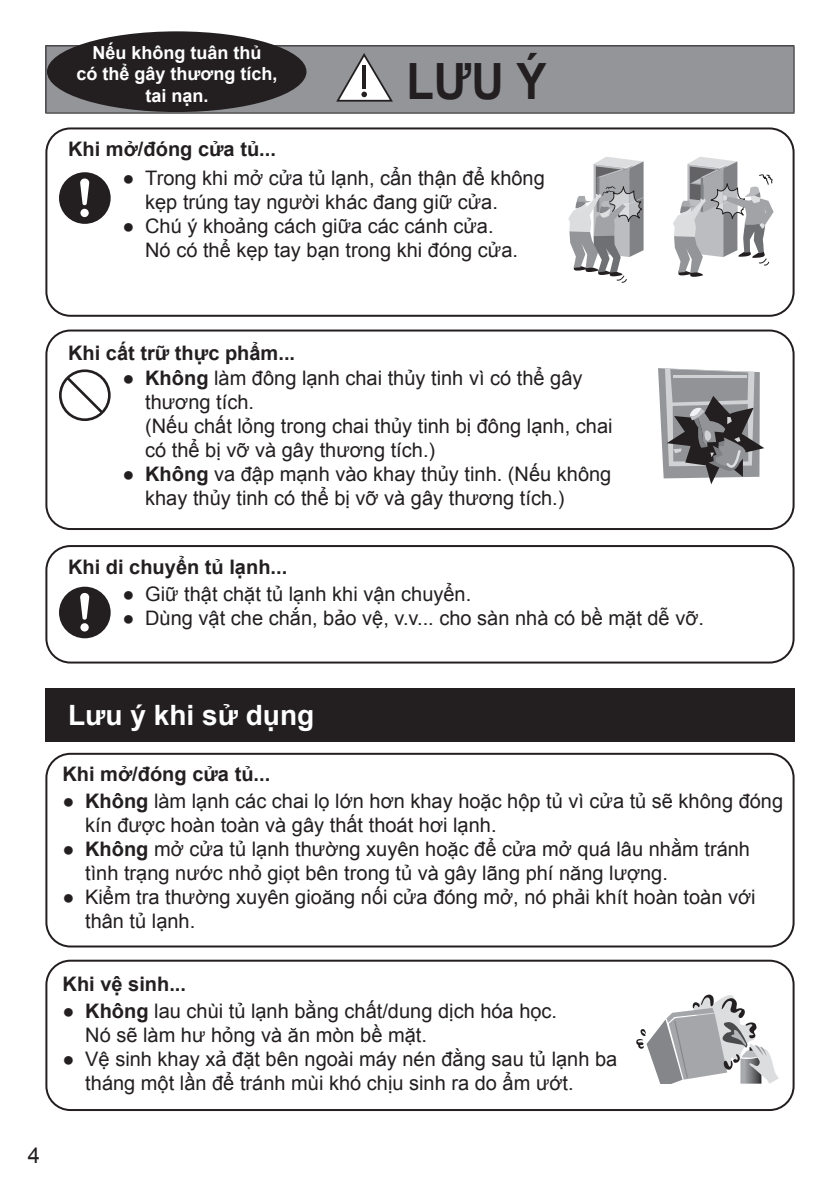
<style>
.page{position:relative;width:840px;height:1191px;background:#fff}
.page>*{position:absolute;margin:0;border:0;box-sizing:border-box;transform-origin:0 0}
.t1{font:700 50px "Arial";color:#231f20;scale:.9 1}
.t2{font:700 28px "Arial";color:#fff}
.t3{font:22px "Arial";color:#231f20}
.t4{font:20px/24px "Arial";color:#231f20}
.t5{font:700 20px "Arial";color:#231f20}
.t6{font:700 18px/21.6px "Arial";color:#fff;text-align:center}
.s1{font-weight:700}
</style>
<div class="page">
<div style="left:45px;top:688px;width:749px;height:53px;background:#231f20"></div>
<div style="left:45px;top:127px;width:749px;height:190px;border:2px solid #231f20;border-radius:24px"></div>
<div style="left:45px;top:329px;width:749px;height:201px;border:2px solid #231f20;border-radius:24px"></div>
<div style="left:45px;top:545px;width:749px;height:118px;border:2px solid #231f20;border-radius:24px"></div>
<div style="left:45px;top:753px;width:749px;height:194px;border:2px solid #231f20;border-radius:24px"></div>
<div style="left:45px;top:959px;width:749px;height:152px;border:2px solid #231f20;border-radius:24px"></div>
<svg style="left:636px;top:994px;width:142px;height:89px"></svg>
<svg style="left:658px;top:368px;width:105px;height:116px;background:#919294"></svg>
<svg style="left:568px;top:157px;width:75px;height:126px"></svg>
<svg style="left:673px;top:157px;width:100px;height:120px"></svg>
<div style="left:46px;top:46px;width:747px;height:67px;background:#939598"></div>
<hr style="left:45px;top:45px;width:749px;height:1px;background:#231f20">
<hr style="left:45px;top:46px;width:1px;height:67px;background:#231f20">
<hr style="left:793px;top:46px;width:1px;height:67px;background:#231f20">
<hr style="left:45px;top:113px;width:749px;height:1px;background:#231f20">
<svg style="left:336px;top:53px;width:57px;height:49px"></svg>
<div style="left:59px;top:172px;width:52px;height:52px;background:#231f20;border-radius:50%"></div>
<div style="left:80px;top:209px;width:9px;height:8px;background:#fff;border-radius:50%"></div>
<svg style="left:80px;top:178px;width:9px;height:28px"></svg>
<svg style="left:59px;top:369px;width:52px;height:52px"></svg>
<div style="left:59px;top:586px;width:52px;height:52px;background:#231f20;border-radius:50%"></div>
<div style="left:80px;top:623px;width:9px;height:8px;background:#fff;border-radius:50%"></div>
<svg style="left:80px;top:593px;width:9px;height:27px"></svg>
<div style="left:47px;top:31px;width:259px;height:81px;background:#231f20;border-radius:50%"></div>
<p class="t6" style="left:76px;top:42px;width:202px">Nếu không tuân thủ<br>có thể gây thương tích, tai nạn.</p>
<p class="t5" style="left:68px;top:136px;width:209px">Khi mở/đóng cửa tủ...</p>
<p class="t1" style="left:406px;top:49px;width:157px">LƯU Ý</p>
<p class="t4" style="left:145px;top:166px;width:401px;text-indent:-23px">● Trong khi mở cửa tủ lạnh, cẩn thận để không kẹp trúng tay người khác đang giữ cửa.</p>
<p class="t4" style="left:145px;top:214px;width:374px;text-indent:-23px">● Chú ý khoảng cách giữa các cánh cửa.<br>Nó có thể kẹp tay bạn trong khi đóng cửa.</p>
<p class="t5" style="left:68px;top:340px;width:228px">Khi cất trữ thực phẩm...</p>
<p class="t4" style="left:145px;top:366px;width:468px;text-indent:-23px">● <span class="s1">Không</span> làm đông lạnh chai thủy tinh vì có thể gây thương tích.<br>(Nếu chất lỏng trong chai thủy tinh bị đông lạnh, chai có thể bị vỡ và gây thương tích.)</p>
<p class="t4" style="left:145px;top:462px;width:467px;text-indent:-23px">● <span class="s1">Không</span> va đập mạnh vào khay thủy tinh. (Nếu không khay thủy tinh có thể bị vỡ và gây thương tích.)</p>
<p class="t5" style="left:68px;top:554px;width:220px">Khi di chuyển tủ lạnh...</p>
<p class="t4" style="left:122px;top:582px;width:350px">● Giữ thật chặt tủ lạnh khi vận chuyển.</p>
<p class="t4" style="left:122px;top:606px;width:582px">● Dùng vật che chắn, bảo vệ, v.v... cho sàn nhà có bề mặt dễ vỡ.</p>
<p class="t3" style="left:28px;top:1140px;width:14px">4</p>
<p class="t2" style="left:68px;top:696px;width:247px">Lưu ý khi sử dụng</p>
<p class="t5" style="left:62px;top:761px;width:209px">Khi mở/đóng cửa tủ...</p>
<p class="t4" style="left:85px;top:789px;width:699px;text-indent:-23px">● <span class="s1">Không</span> làm lạnh các chai lọ lớn hơn khay hoặc hộp tủ vì cửa tủ sẽ không đóng kín được hoàn toàn và gây thất thoát hơi lạnh.</p>
<p class="t4" style="left:85px;top:837px;width:666px;text-indent:-23px">● <span class="s1">Không</span> mở cửa tủ lạnh thường xuyên hoặc để cửa mở quá lâu nhằm tránh tình trạng nước nhỏ giọt bên trong tủ và gây lãng phí năng lượng.</p>
<p class="t4" style="left:85px;top:885px;width:671px;text-indent:-23px">● Kiểm tra thường xuyên gioăng nối cửa đóng mở, nó phải khít hoàn toàn với thân tủ lạnh.</p>
<p class="t5" style="left:63px;top:970px;width:125px">Khi vệ sinh...</p>
<p class="t4" style="left:85px;top:998px;width:473px;text-indent:-23px">● <span class="s1">Không</span> lau chùi tủ lạnh bằng chất/dung dịch hóa học.<br>Nó sẽ làm hư hỏng và ăn mòn bề mặt.</p>
<p class="t4" style="left:85px;top:1046px;width:533px;text-indent:-23px">● Vệ sinh khay xả đặt bên ngoài máy nén đằng sau tủ lạnh ba tháng một lần để tránh mùi khó chịu sinh ra do ẩm ướt.</p>
</div>
